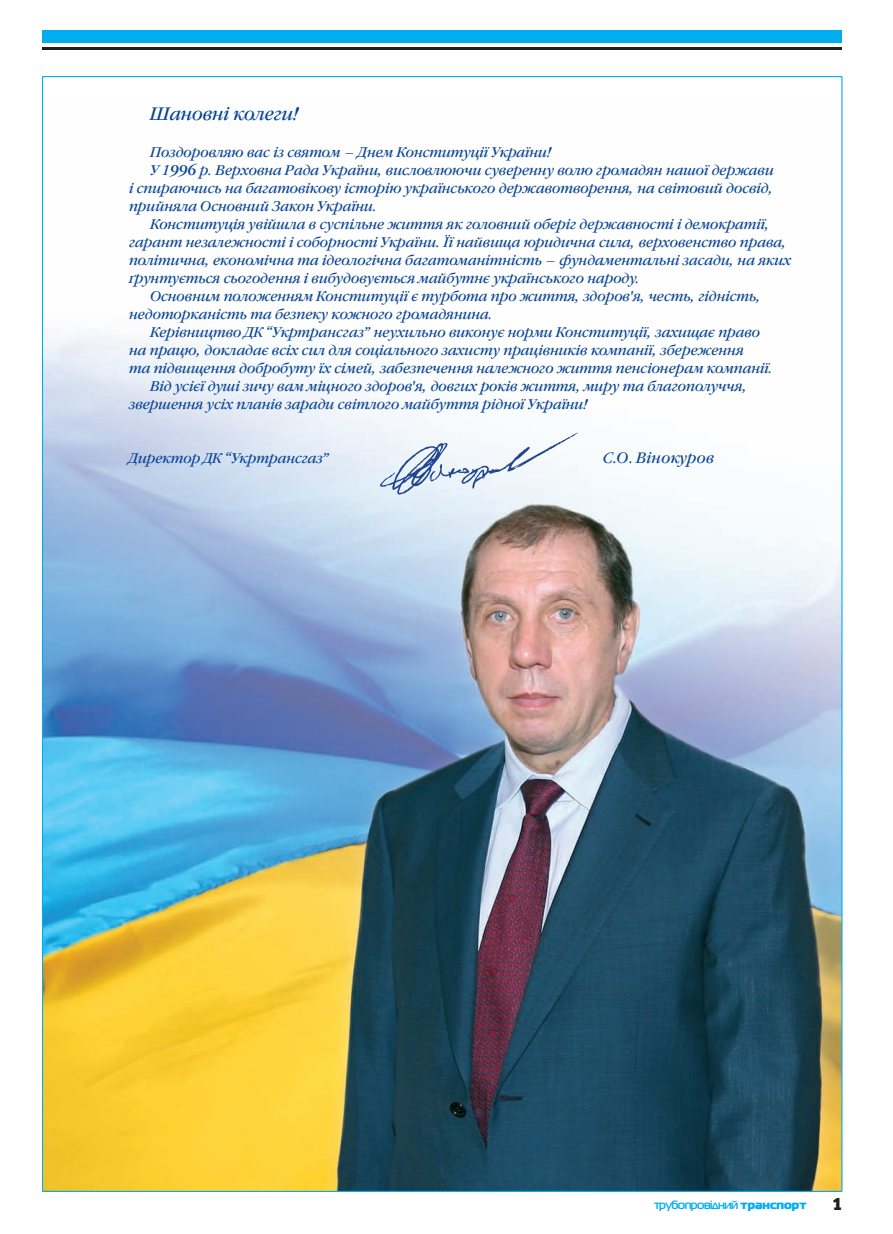
<style>
.page{position:relative;width:893px;height:1234px;background:#fff}
.page>*{position:absolute;margin:0;border:0;box-sizing:border-box;transform-origin:0 0}
.t1{font:italic 18px "Garamond Book C";color:#094594;scale:.95 1}
.t2{font:18px "Officina Serif Black C";color:#231f20}
.t3{font:italic 15px "Garamond Book C";letter-spacing:.025em;color:#094594;scale:.95 1}
.t4{font:italic 13.95px "Garamond Book C";color:#094594;scale:.95 1}
.t5{font:700 12px "Magistral C";letter-spacing:-.045em;color:#00aeef}
.s1{font-family:"Magistral Black C";font-weight:400}
</style>
<div class="page">
<img style="left:43px;top:98px;width:798px;height:1092px">
<div style="left:43px;top:30px;width:799px;height:13px;background:#00aeef"></div>
<hr style="left:43px;top:48px;width:799px;height:2px;background:#231f20">
<hr style="left:841px;top:77px;width:1px;height:1114px;background:#00aeef">
<hr style="left:43px;top:1190px;width:799px;height:1px;background:#00aeef">
<hr style="left:43px;top:76px;width:799px;height:1px;background:#00aeef">
<hr style="left:42px;top:77px;width:1px;height:1114px;background:#00aeef">
<svg style="left:380px;top:432px;width:199px;height:62px"></svg>
<p class="t1" style="left:150px;top:104px;width:158px">Шановні колеги!</p>
<p class="t4" style="left:150px;top:143px;width:424px">Поздоровляю вас із святом – Днем Конституції України!</p>
<p class="t4" style="left:150px;top:161px;width:658px">У 1996 р. Верховна Рада України, висловлюючи суверенну волю громадян нашої держави</p>
<p class="t4" style="left:129px;top:179px;width:679px">і спираючись на багатовікову історію українського державотворення, на світовий досвід,</p>
<p class="t4" style="left:129px;top:197px;width:263px">прийняла Основний Закон України.</p>
<p class="t4" style="left:150px;top:215px;width:653px">Конституція увійшла в суспільне життя як головний оберіг державності і демократії,</p>
<p class="t4" style="left:129px;top:233px;width:694px">гарант незалежності і соборності України. Її найвища юридична сила, верховенство права,</p>
<p class="t4" style="left:129px;top:251px;width:698px">політична, економічна та ідеологічна багатоманітність – фундаментальні засади, на яких</p>
<p class="t4" style="left:129px;top:269px;width:539px">ґрунтується сьогодення і вибудовується майбутнє українського народу.</p>
<p class="t4" style="left:150px;top:287px;width:644px">Основним положенням Конституції є турбота про життя, здоров'я, честь, гідність,</p>
<p class="t4" style="left:129px;top:305px;width:385px">недоторканість та безпеку кожного громадянина.</p>
<p class="t4" style="left:150px;top:323px;width:643px">Керівництво ДК “Укртрансгаз” неухильно виконує норми Конституції, захищає право</p>
<p class="t4" style="left:129px;top:341px;width:649px">на працю, докладає всіх сил для соціального захисту працівників компанії, збереження</p>
<p class="t4" style="left:129px;top:359px;width:679px">та підвищення добробуту їх сімей, забезпечення належного життя пенсіонерам компанії.</p>
<p class="t4" style="left:150px;top:377px;width:630px">Від усієї душі зичу вам міцного здоров'я, довгих років життя, миру та благополуччя,</p>
<p class="t4" style="left:129px;top:395px;width:484px">звершення усіх планів заради світлого майбуття рідної України!</p>
<p class="t4" style="left:129px;top:449px;width:212px">Директор ДК “Укртрансгаз”</p>
<p class="t3" style="left:603px;top:448px;width:118px">С.О. Вінокуров</p>
<p class="t5" style="left:654px;top:1197px;width:154px">трубопровiдний <span class="s1">транспорт</span></p>
<p class="t2" style="left:832px;top:1196px;width:12px">1</p>
</div>
